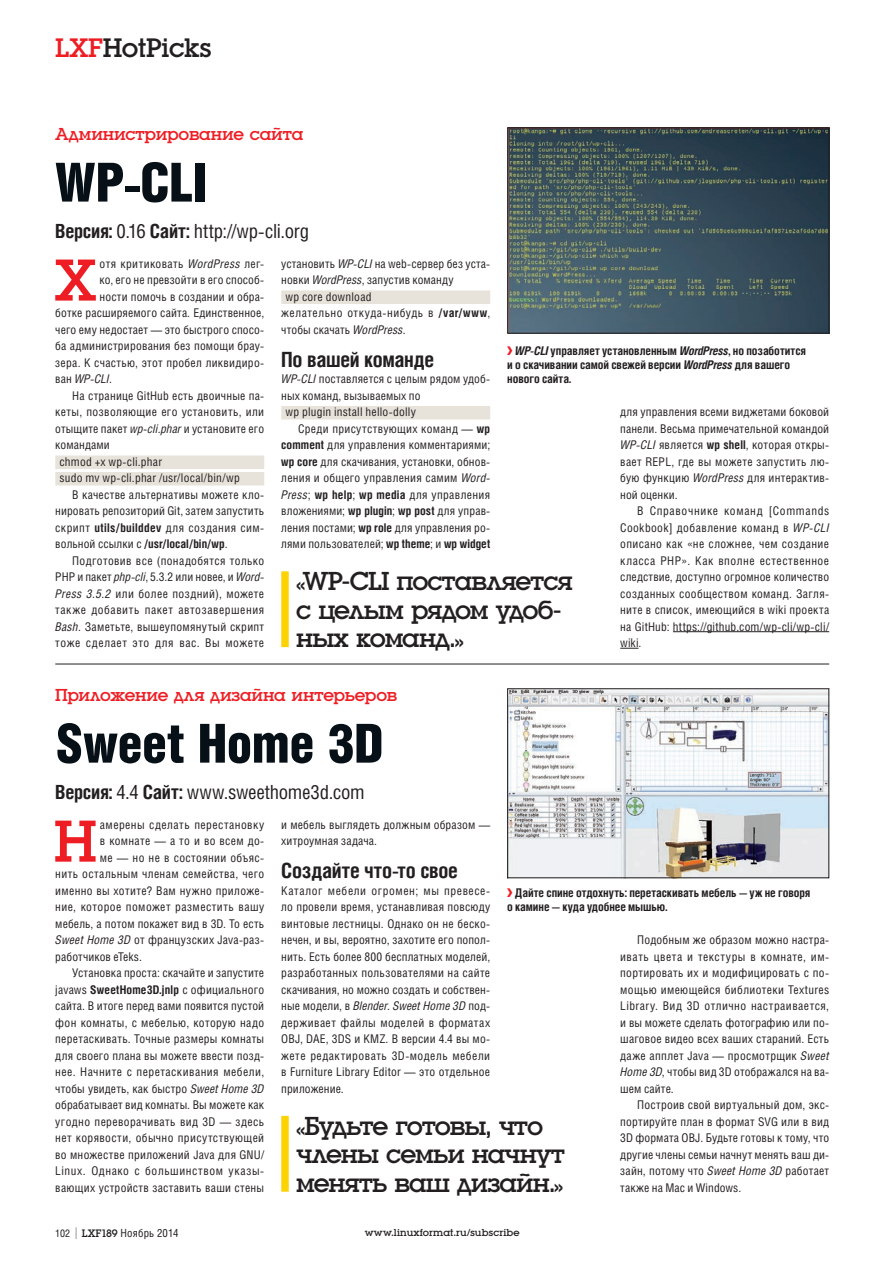
<style>
.page{position:relative;width:893px;height:1263px;background:#fff}
.page>*{position:absolute;margin:0;border:0;box-sizing:border-box;transform-origin:0 0}
.Text_Drop3{font:61.2px "Luga";color:#ee1d23}
.Head_2{font:900 54px "Helios Cond";letter-spacing:-.015em;color:#071017}
.t1{font:27.75px "Luga";letter-spacing:-.01em;color:#231f20}
.Quote{font:27px/28.5px "Luga";letter-spacing:-.035em;color:#231f20}
.Subhead{font:700 21px "Helios Cond";letter-spacing:-.015em;color:#231f20}
.Lead{font:19.5px "Helios Cond";letter-spacing:-.01em;color:#231f20}
.Pre_Head{font:18px "Luga";letter-spacing:-.005em;color:#ee1d23}
.Text_Indent{font:12px/16.5px "Helios Cond";letter-spacing:.015em;color:#231f20;text-align:justify}
.Text_1st{font:12px/16.5px "Helios Cond";letter-spacing:.015em;color:#231f20;text-align:justify}
.Text_Drop3-2{font:12px "Helios Cond";letter-spacing:.025em;color:#231f20}
.Image_Caption{font:700 12px/14.2px "Helios Cond";letter-spacing:-.01em;color:#231f20}
.Code_1_line{font:12px "Helios Cond";letter-spacing:.015em;color:#231f20}
.Text_1st-2{font:12px/16.5px "Helios Cond";letter-spacing:.035em;color:#231f20}
.Text_Drop3-3{font:12px "Helios Cond";letter-spacing:.005em;color:#231f20}
.Text_Drop3-4{font:italic 12px "Helios Cond";color:#231f20}
.t2{font:11.25px "Helios Cond";letter-spacing:.01em;color:#231f20}
.t3{font:10.5px "Luga";letter-spacing:.02em;color:#231f20}
.s1{color:#ee1d23}
.s2{font-weight:700}
.s3{font-style:italic}
.s4{font-style:normal}
.s5{font-family:"LXF";font-weight:400;color:#ee1d23}
.s6{font-size:10.5px}
.s7{font-size:16.35px}
.s8{font-family:"Luga"}
</style>
<div class="page">
<img style="left:509px;top:129px;width:318px;height:203px">
<div style="left:507px;top:127px;width:322px;height:207px;border:1px solid #231f20"></div>
<img style="left:509px;top:690px;width:318px;height:186px">
<div style="left:507px;top:688px;width:322px;height:190px;border:1px solid #231f20"></div>
<hr style="left:673px;top:631px;width:156px;height:1px;background:#231f20">
<svg style="left:620px;top:648px;width:18px;height:1px"></svg>
<div style="left:55px;top:455px;width:209px;height:14px;background:#e8e3da"></div>
<div style="left:55px;top:472px;width:209px;height:13px;background:#e8e3da"></div>
<div style="left:281px;top:290px;width:209px;height:14px;background:#e8e3da"></div>
<div style="left:281px;top:406px;width:209px;height:13px;background:#e8e3da"></div>
<div style="left:281px;top:571px;width:8px;height:76px;background:#fed304"></div>
<div style="left:281px;top:1116px;width:8px;height:76px;background:#fed304"></div>
<hr style="left:55px;top:664px;width:774px;height:1px;background:#231f20">
<h3 class="t1" style="left:55px;top:34px;width:158px"><span class="s1">LXF</span>HotPicks</h3>
<p class="Pre_Head" style="left:55px;top:125px;width:250px">Администрирование сайта</p>
<p class="Head_2" style="left:55px;top:151px;width:153px">WP-CLI</p>
<p class="Lead" style="left:55px;top:219px;width:255px"><span class="s2">Версия:</span> 0.16 <span class="s2">Сайт:</span> http://wp-cli.org</p>
<p class="Text_Drop3" style="left:55px;top:251px;width:43px">Х</p>
<p class="Text_Drop3-2" style="left:99px;top:256px;width:166px">отя критиковать <span class="s3">WordPress</span> лег-</p>
<p class="Text_Drop3-2" style="left:99px;top:273px;width:166px">ко, его не превзойти в его способ-</p>
<p class="Text_Drop3-2" style="left:99px;top:289px;width:166px">ности помочь в создании и обра-</p>
<p class="Text_Drop3-2" style="left:55px;top:306px;width:210px">ботке расширяемого сайта. Единственное,</p>
<p class="Text_Drop3-2" style="left:55px;top:322px;width:210px">чего ему недостает — это быстрого спосо-</p>
<p class="Text_Drop3-2" style="left:55px;top:339px;width:210px">ба администрирования без помощи брау-</p>
<p class="Text_Drop3-2" style="left:55px;top:355px;width:210px">зера. К счастью, этот пробел ликвидиро-</p>
<p class="Text_Drop3-4" style="left:55px;top:372px;width:58px"><span class="s4">ван</span> WP-CLI<span class="s4">.</span></p>
<p class="Text_Indent" style="left:55px;top:387px;width:210px;text-indent:17px">На странице GitHub есть двоичные па&shy;кеты, позволяющие его установить, или отыщите пакет <span class="s3">wp-cli.phar</span> и установите его командами</p>
<p class="Code_1_line" style="left:60px;top:454px;width:104px">chmod +x wp-cli.phar</p>
<p class="Code_1_line" style="left:60px;top:471px;width:182px">sudo mv wp-cli.phar /usr/local/bin/wp</p>
<p class="Text_Indent" style="left:55px;top:486px;width:210px;text-indent:17px">В качестве альтернативы можете кло&shy;нировать репозиторий Git, затем запустить скрипт <span class="s2">utils/builddev</span> для создания сим&shy;вольной ссылки с <span class="s2">/usr/local/bin/wp</span>.</p>
<p class="Text_Indent" style="left:55px;top:552px;width:210px;text-indent:17px">Подготовив все (понадобятся только PHP и пакет <span class="s3">php-cli</span>, 5.3.2 или новее, и <span class="s3">Word-Press 3.5.2</span> или более поздний), можете также добавить пакет автозавершения <span class="s3">Bash</span>. Заметьте, вышеупомянутый скрипт тоже сделает это для вас. Вы можете</p>
<p class="Text_Indent" style="left:281px;top:255px;width:210px">установить <span class="s3">WP-CLI</span> на web-сервер без уста&shy;новки <span class="s3">WordPress</span>, запустив команду</p>
<p class="Code_1_line" style="left:285px;top:289px;width:87px">wp core download</p>
<p class="Text_1st-2" style="left:281px;top:304px;width:210px">желательно откуда-нибудь в <span class="s2">/var/www</span>, чтобы скачать <span class="s3">WordPress</span>.</p>
<p class="Subhead" style="left:281px;top:347px;width:154px">По вашей команде</p>
<p class="Text_1st" style="left:281px;top:370px;width:210px"><span class="s3">WP-CLI</span> поставляется с целым рядом удоб&shy;ных команд, вызываемых по</p>
<p class="Code_1_line" style="left:285px;top:405px;width:132px">wp plugin install hello-dolly</p>
<p class="Text_Indent" style="left:281px;top:420px;width:210px;text-indent:17px">Среди присутствующих команд — <span class="s2">wp comment</span> для управления комментариями; <span class="s2">wp core</span> для скачивания, установки, обнов&shy;ления и общего управления самим <span class="s3">Word-Press</span>; <span class="s2">wp help</span>; <span class="s2">wp media</span> для управления вложениями; <span class="s2">wp plugin</span>; <span class="s2">wp post</span> для управ&shy;ления постами; <span class="s2">wp role</span> для управления ро&shy;лями пользователей; <span class="s2">wp theme</span>; и <span class="s2">wp widget</span></p>
<p class="Quote" style="left:296px;top:567px;width:278px">«WP-CLI поставляется с целым рядом удоб&shy;ных команд.»</p>
<p class="Image_Caption" style="left:507px;top:343px;width:300px"><span class="s5">&gt;</span> <span class="s3">WP-CLI</span> управляет установленным <span class="s3">WordPress</span>, но позаботится и о скачивании самой свежей версии <span class="s3">WordPress</span> для вашего нового сайта.</p>
<p class="Text_Indent" style="left:620px;top:403px;width:210px">для управления всеми виджетами боковой панели. Весьма примечательной командой <span class="s3">WP-CLI</span> является <span class="s2">wp shell</span>, которая откры&shy;вает REPL, где вы можете запустить лю&shy;бую функцию <span class="s3">WordPress</span> для интерактив&shy;ной оценки.</p>
<p class="Text_Indent" style="left:620px;top:502px;width:210px;text-indent:17px">В Справочнике команд [Commands Cookbook] добавление команд в <span class="s3">WP-CLI </span>описано как «не сложнее, чем создание класса PHP». Как вполне естественное следствие, доступно огромное количество созданных сообществом команд. Загля&shy;ните в список, имеющийся в wiki проекта на GitHub: https://github.com/wp-cli/wp-cli/ wiki.</p>
<p class="Pre_Head" style="left:55px;top:686px;width:343px">Приложение для дизайна интерьеров</p>
<p class="Head_2" style="left:55px;top:712px;width:330px">Sweet Home 3D</p>
<p class="Lead" style="left:55px;top:780px;width:311px"><span class="s2">Версия:</span> 4.4 <span class="s2">Сайт:</span> www.sweethome3d.com</p>
<p class="Text_Drop3" style="left:54px;top:812px;width:45px">Н</p>
<p class="Text_Drop3-2" style="left:100px;top:817px;width:166px">амерены сделать перестановку</p>
<p class="Text_Drop3-2" style="left:100px;top:834px;width:166px">в комнате — а то и во всем до-</p>
<p class="Text_Drop3-2" style="left:100px;top:850px;width:166px">ме — но не в состоянии объяс-</p>
<p class="Text_Drop3-2" style="left:55px;top:867px;width:210px">нить остальным членам семейства, чего</p>
<p class="Text_Drop3-2" style="left:55px;top:883px;width:210px">именно вы хотите? Вам нужно приложе-</p>
<p class="Text_Drop3-2" style="left:55px;top:900px;width:210px">ние, которое поможет разместить вашу</p>
<p class="Text_Drop3-2" style="left:55px;top:916px;width:210px">мебель, а потом покажет вид в 3D. То есть</p>
<p class="Text_Drop3-2" style="left:55px;top:933px;width:210px"><span class="s3">Sweet Home 3D</span> от французских Java-раз-</p>
<p class="Text_Drop3-3" style="left:55px;top:949px;width:88px">работчиков eTeks.</p>
<p class="Text_Indent" style="left:55px;top:964px;width:210px;text-indent:17px">Установка проста: скачайте и запустите javaws <span class="s2">SweetHome3D.jnlp</span> с официального сайта. В итоге перед вами появится пустой фон комнаты, с мебелью, которую надо перетаскивать. Точные размеры комнаты для своего плана вы можете ввести позд&shy;нее. Начните с перетаскивания мебели, чтобы увидеть, как быстро <span class="s3">Sweet Home 3D </span>обрабатывает вид комнаты. Вы можете как угодно переворачивать вид 3D — здесь нет корявости, обычно присутствующей во множестве приложений Java для GNU/ Linux. Однако с большинством указы&shy;вающих устройств заставить ваши стены</p>
<p class="Text_Indent" style="left:281px;top:816px;width:210px">и мебель выглядеть должным образом — хитроумная задача.</p>
<p class="Subhead" style="left:281px;top:858px;width:178px">Создайте что-то свое</p>
<p class="Text_1st" style="left:281px;top:882px;width:210px">Каталог мебели огромен; мы превесе&shy;ло провели время, устанавливая повсюду винтовые лестницы. Однако он не беско&shy;нечен, и вы, вероятно, захотите его попол&shy;нить. Есть более 800 бесплатных моделей, разработанных пользователями на сайте скачивания, но можно создать и собствен&shy;ные модели, в <span class="s3">Blender</span>. <span class="s3">Sweet Home 3D</span> под&shy;держивает файлы моделей в форматах OBJ, DAE, 3DS и KMZ. В версии 4.4 вы мо&shy;жете редактировать 3D-модель мебели в Furniture Library Editor — это отдельное приложение.</p>
<p class="Image_Caption" style="left:507px;top:885px;width:305px"><span class="s5">&gt;</span> Дайте спине отдохнуть: перетаскивать мебель — уж не говоря о камине — куда удобнее мышью.</p>
<p class="Text_Indent" style="left:620px;top:931px;width:210px;text-indent:17px">Подобным же образом можно настра&shy;ивать цвета и текстуры в комнате, им&shy;портировать их и модифицировать с по&shy;мощью имеющейся библиотеки Textures Library. Вид 3D отлично настраивается, и вы можете сделать фотографию или по&shy;шаговое видео всех ваших стараний. Есть даже апплет Java — просмотрщик <span class="s3">Sweet Home 3D</span>, чтобы вид 3D отображался на ва&shy;шем сайте.</p>
<p class="Text_Indent" style="left:620px;top:1096px;width:210px;text-indent:17px">Построив свой виртуальный дом, экс&shy;портируйте план в формат SVG или в вид 3D формата OBJ. Будьте готовы к тому, что другие члены семьи начнут менять ваш ди&shy;зайн, потому что <span class="s3">Sweet Home 3D</span> работает также на Mac и Windows.</p>
<p class="Quote" style="left:296px;top:1112px;width:270px">«Будьте готовы, что члены семьи начнут менять ваш дизайн.»</p>
<p class="t2" style="left:55px;top:1226px;width:125px"><span class="s6">102</span> <span class="s7">|</span> <span class="s8">LXF189</span> Ноябрь 2014</p>
<p class="t3" style="left:365px;top:1228px;width:156px">www.linuxformat.ru/subscribe</p>
</div>
